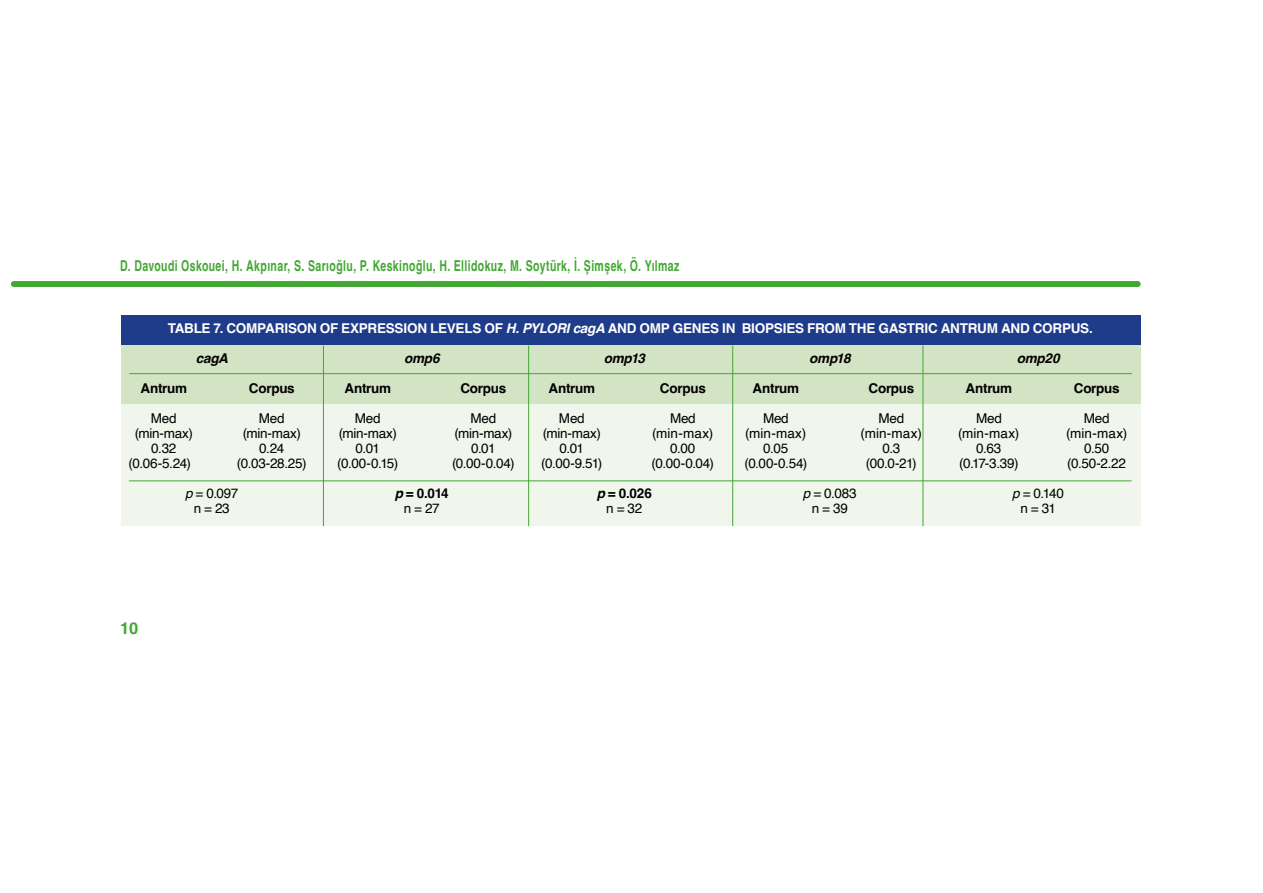
<style>
.page{position:relative;width:1263px;height:893px;background:#fff}
.page>*{position:absolute;margin:0;border:0;box-sizing:border-box;transform-origin:0 0}
.t1{font:700 16.5px "Helvetica";color:#44a635}
.t2{font:700 15px "Helvetica";letter-spacing:.035em;color:#44a635;scale:.7 1}
.t3{font:13.5px "Helvetica";letter-spacing:-.015em;color:#000}
.t4{font:700 13.5px "Helvetica";letter-spacing:-.015em;color:#fff}
.t5{font:700 13.5px "Helvetica";letter-spacing:-.02em;color:#000}
.t6{font:italic 700 13.5px "Helvetica";letter-spacing:-.02em;color:#000}
.s1{font-style:italic}
</style>
<div class="page">
<div style="left:14px;top:281px;width:1124px;height:6px;background:#44a635"></div>
<div style="left:121px;top:315px;width:1020px;height:30px;background:#1f3c8b"></div>
<div style="left:121px;top:345px;width:1020px;height:60px;background:#d3e4c4"></div>
<div style="left:121px;top:405px;width:1020px;height:121px;background:#f1f6ec"></div>
<hr style="left:922px;top:345px;width:1px;height:181px;background:#44a635">
<hr style="left:129px;top:373px;width:1003px;height:1px;background:#44a635">
<hr style="left:323px;top:345px;width:1px;height:181px;background:#44a635">
<hr style="left:528px;top:345px;width:1px;height:181px;background:#44a635">
<hr style="left:732px;top:345px;width:1px;height:181px;background:#44a635">
<hr style="left:129px;top:480px;width:1003px;height:1px;background:#44a635">
<p class="t2" style="left:120px;top:256px;width:801px">D. Davoudi Oskouei, H. Akpınar, S. Sarıoğlu, P. Keskinoğlu, H. Ellidokuz, M. Soytürk, İ. Şimşek, Ö. Yılmaz</p>
<p class="t4" style="left:168px;top:320px;width:927px">TABLE 7. COMPARISON OF EXPRESSION LEVELS OF <span class="s1">H. PYLORI cagA</span> AND OMP GENES IN BIOPSIES FROM THE GASTRIC ANTRUM AND CORPUS.</p>
<p class="t6" style="left:196px;top:350px;width:34px">cagA</p>
<p class="t6" style="left:404px;top:350px;width:37px">omp6</p>
<p class="t6" style="left:604px;top:350px;width:43px">omp13</p>
<p class="t6" style="left:809px;top:350px;width:43px">omp18</p>
<p class="t6" style="left:1017px;top:350px;width:44px">omp20</p>
<p class="t5" style="left:141px;top:380px;width:48px">Antrum</p>
<p class="t5" style="left:249px;top:380px;width:47px">Corpus</p>
<p class="t5" style="left:345px;top:380px;width:48px">Antrum</p>
<p class="t5" style="left:460px;top:380px;width:47px">Corpus</p>
<p class="t5" style="left:549px;top:380px;width:48px">Antrum</p>
<p class="t5" style="left:660px;top:380px;width:47px">Corpus</p>
<p class="t5" style="left:753px;top:380px;width:48px">Antrum</p>
<p class="t5" style="left:868px;top:380px;width:47px">Corpus</p>
<p class="t5" style="left:966px;top:380px;width:48px">Antrum</p>
<p class="t5" style="left:1074px;top:380px;width:47px">Corpus</p>
<p class="t3" style="left:151px;top:407px;width:27px">Med</p>
<p class="t3" style="left:259px;top:407px;width:27px">Med</p>
<p class="t3" style="left:355px;top:407px;width:27px">Med</p>
<p class="t3" style="left:470px;top:407px;width:27px">Med</p>
<p class="t3" style="left:559px;top:407px;width:27px">Med</p>
<p class="t3" style="left:670px;top:407px;width:27px">Med</p>
<p class="t3" style="left:763px;top:407px;width:27px">Med</p>
<p class="t3" style="left:878px;top:407px;width:27px">Med</p>
<p class="t3" style="left:976px;top:407px;width:27px">Med</p>
<p class="t3" style="left:1084px;top:407px;width:27px">Med</p>
<p class="t3" style="left:135px;top:422px;width:59px">(min-max)</p>
<p class="t3" style="left:243px;top:422px;width:59px">(min-max)</p>
<p class="t3" style="left:339px;top:422px;width:59px">(min-max)</p>
<p class="t3" style="left:454px;top:422px;width:59px">(min-max)</p>
<p class="t3" style="left:543px;top:422px;width:59px">(min-max)</p>
<p class="t3" style="left:652px;top:422px;width:63px">(min-max)</p>
<p class="t3" style="left:745px;top:422px;width:63px">(min-max)</p>
<p class="t3" style="left:860px;top:422px;width:63px">(min-max)</p>
<p class="t3" style="left:958px;top:422px;width:63px">(min-max)</p>
<p class="t3" style="left:1066px;top:422px;width:63px">(min-max)</p>
<p class="t3" style="left:151px;top:437px;width:27px">0.32</p>
<p class="t3" style="left:259px;top:437px;width:26px">0.24</p>
<p class="t3" style="left:355px;top:437px;width:26px">0.01</p>
<p class="t3" style="left:471px;top:437px;width:26px">0.01</p>
<p class="t3" style="left:559px;top:437px;width:26px">0.01</p>
<p class="t3" style="left:670px;top:437px;width:27px">0.00</p>
<p class="t3" style="left:763px;top:437px;width:27px">0.05</p>
<p class="t3" style="left:882px;top:437px;width:19px">0.3</p>
<p class="t3" style="left:976px;top:437px;width:27px">0.63</p>
<p class="t3" style="left:1084px;top:437px;width:27px">0.50</p>
<p class="t3" style="left:129px;top:452px;width:64px">(0.06-5.24)</p>
<p class="t3" style="left:237px;top:452px;width:71px">(0.03-28.25)</p>
<p class="t3" style="left:337px;top:452px;width:62px">(0.00-0.15)</p>
<p class="t3" style="left:452px;top:452px;width:64px">(0.00-0.04)</p>
<p class="t3" style="left:541px;top:452px;width:63px">(0.00-9.51)</p>
<p class="t3" style="left:651px;top:452px;width:64px">(0.00-0.04)</p>
<p class="t3" style="left:744px;top:452px;width:64px">(0.00-0.54)</p>
<p class="t3" style="left:866px;top:452px;width:52px">(00.0-21)</p>
<p class="t3" style="left:959px;top:452px;width:61px">(0.17-3.39)</p>
<p class="t3" style="left:1067px;top:452px;width:60px">(0.50-2.22</p>
<p class="t3" style="left:185px;top:482px;width:55px"><span class="s1">p</span> = 0.097</p>
<p class="t5" style="left:395px;top:485px;width:55px"><span class="s1">p</span> = 0.014</p>
<p class="t5" style="left:597px;top:485px;width:57px"><span class="s1">p</span> = 0.026</p>
<p class="t3" style="left:803px;top:482px;width:55px"><span class="s1">p</span> = 0.083</p>
<p class="t3" style="left:1012px;top:482px;width:53px"><span class="s1">p</span> = 0.140</p>
<p class="t3" style="left:194px;top:497px;width:38px">n = 23</p>
<p class="t3" style="left:404px;top:497px;width:37px">n = 27</p>
<p class="t3" style="left:606px;top:497px;width:37px">n = 32</p>
<p class="t3" style="left:812px;top:497px;width:38px">n = 39</p>
<p class="t3" style="left:1020px;top:497px;width:37px">n = 31</p>
<p class="t1" style="left:120px;top:618px;width:20px">10</p>
</div>
